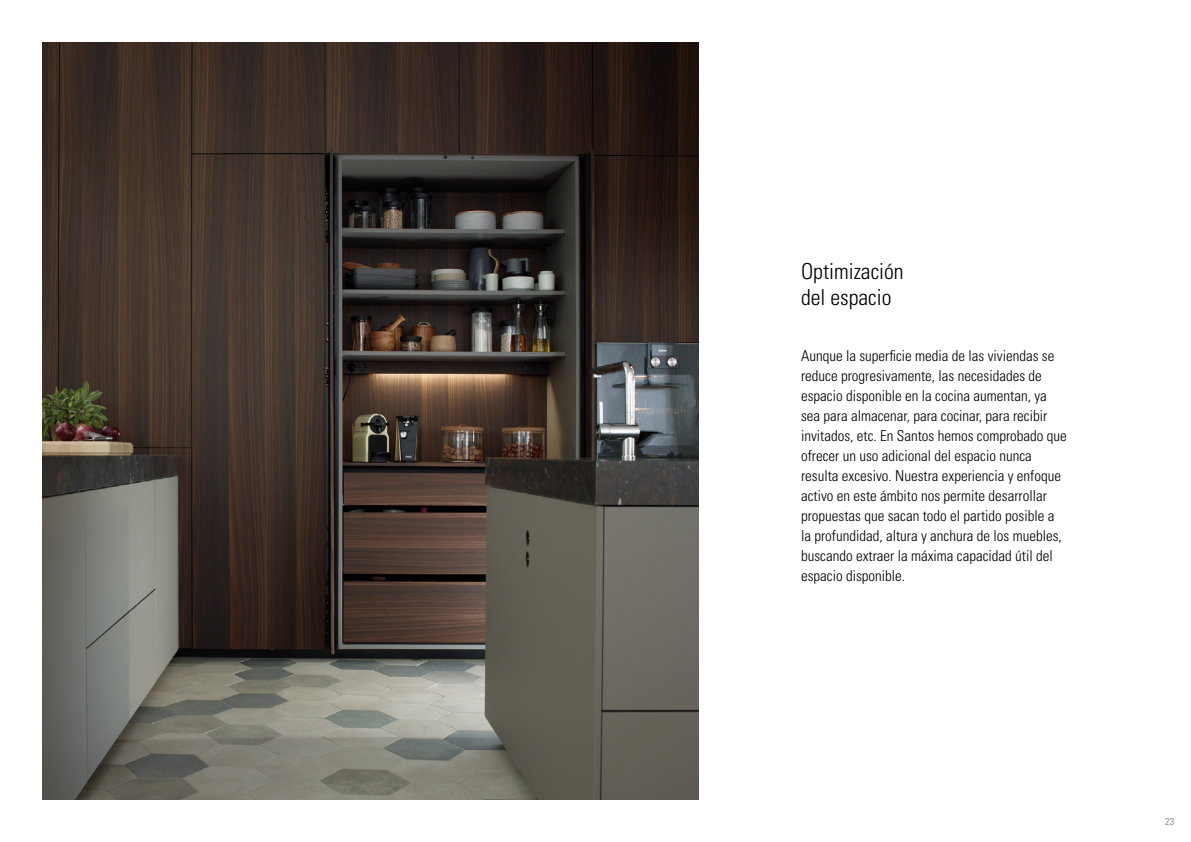
<style>
.page{position:relative;width:1191px;height:842px;background:#fff}
.page>*{position:absolute;margin:0;border:0;box-sizing:border-box;transform-origin:0 0}
.t1{font:300 condensed 22px/26px "Univers";color:#000}
.t2{font:300 condensed 15px/20px "Univers";color:#000}
.t3{font:300 condensed 10px "Univers";color:#706f6f}
</style>
<div class="page">
<img style="left:43px;top:43px;width:655px;height:756px">
<h1 class="t1" style="left:801px;top:258px;width:104px">Optimización del espacio</h1>
<p class="t2" style="left:801px;top:346px;width:267px">Aunque la superficie media de las viviendas se reduce progresivamente, las necesidades de espacio disponible en la cocina aumentan, ya sea para almacenar, para cocinar, para recibir invitados, etc. En Santos hemos comprobado que ofrecer un uso adicional del espacio nunca resulta excesivo. Nuestra experiencia y enfoque activo en este ámbito nos permite desarrollar propuestas que sacan todo el partido posible a la profundidad, altura y anchura de los muebles, buscando extraer la máxima capacidad útil del espacio disponible.</p>
<p class="t3" style="left:1165px;top:815px;width:10px">23</p>
</div>
